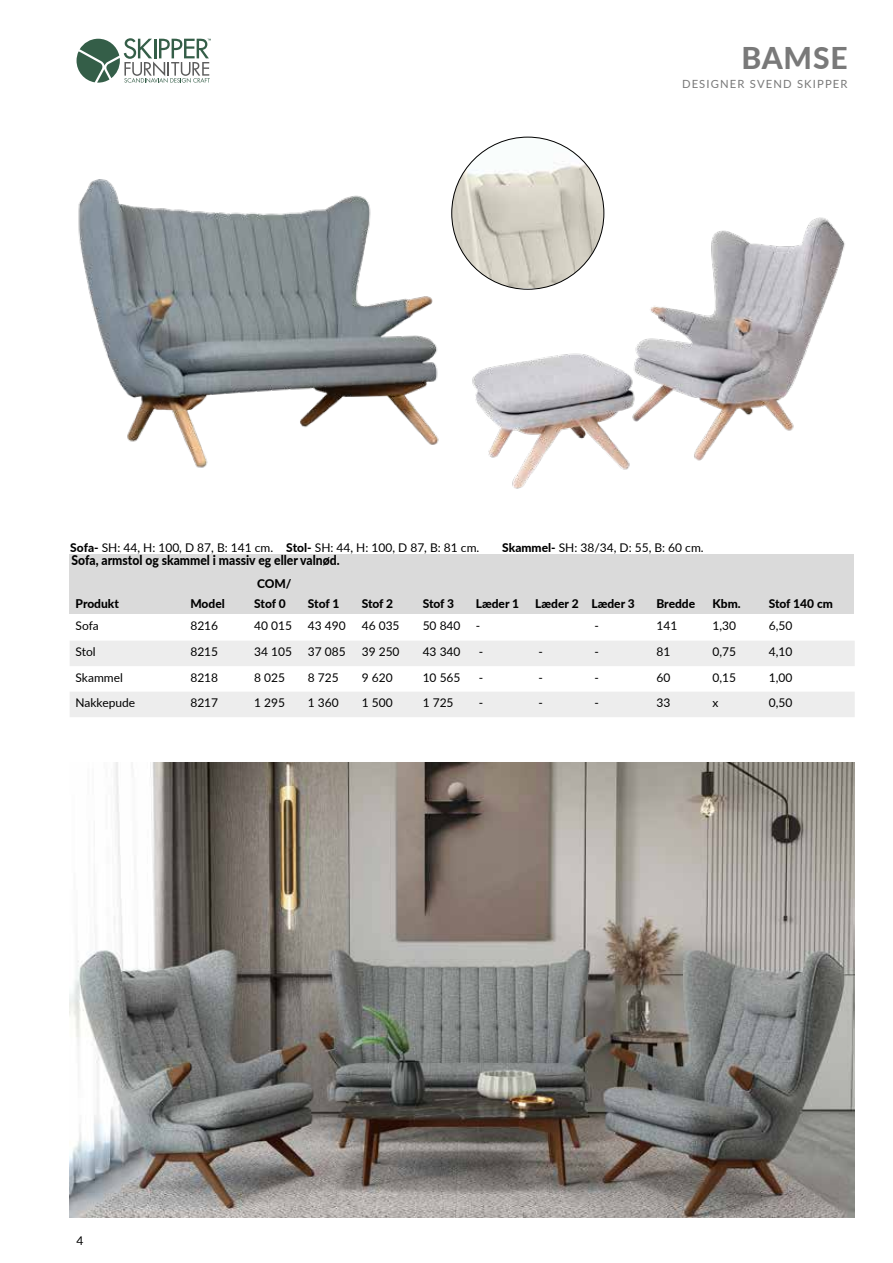
<style>
.page{position:relative;width:893px;height:1263px;background:#fff}
.page>*{position:absolute;margin:0;border:0;box-sizing:border-box;transform-origin:0 0}
.t1{font:800 30px "Lato";letter-spacing:.03em;color:#797979}
.t2{font:800 13.5px "Lato";color:#000;scale:.9 1}
.t3{font:12px "Lato";color:#000}
.t4{font:800 12px/19.5px "Lato";color:#000}
.t5{font:11.25px "Lato";letter-spacing:.1em;color:#797979}
.s1{font-weight:800}
</style>
<div class="page">
<svg style="left:77px;top:38px;width:134px;height:45px"></svg>
<img style="left:472px;top:206px;width:373px;height:283px">
<div style="left:70px;top:554px;width:784px;height:60px;background:#dadada"></div>
<img style="left:78px;top:179px;width:374px;height:289px">
<img style="left:452px;top:137px;width:152px;height:151px">
<svg style="left:70px;top:641px;width:785px;height:76px;fill:#ededed"></svg>
<img style="left:70px;top:763px;width:784px;height:454px">
<h1 class="t1" style="left:741px;top:36px;width:108px">BAMSE</h1>
<p class="t5" style="left:682px;top:76px;width:167px">DESIGNER SVEND SKIPPER</p>
<p class="t3" style="left:70px;top:539px;width:411px"><span class="s1">Sofa-</span> SH: 44, H: 100, D 87, B: 141 cm. <span class="s1">Stol-</span> SH: 44, H: 100, D 87, B: 81 cm.</p>
<p class="t3" style="left:502px;top:539px;width:203px"><span class="s1">Skammel-</span> SH: 38/34, D: 55, B: 60 cm.</p>
<p class="t2" style="left:72px;top:550px;width:299px">Sofa, armstol og skammel i massiv eg eller valnød.</p>
<p class="t4" style="left:76px;top:593px;width:45px">Produkt</p>
<p class="t4" style="left:190px;top:593px;width:36px">Model</p>
<p class="t4" style="left:254px;top:574px;width:39px">COM/<br>Stof 0</p>
<p class="t4" style="left:308px;top:593px;width:33px">Stof 1</p>
<p class="t4" style="left:362px;top:593px;width:33px">Stof 2</p>
<p class="t4" style="left:423px;top:593px;width:33px">Stof 3</p>
<p class="t4" style="left:476px;top:593px;width:45px">Læder 1</p>
<p class="t4" style="left:535px;top:593px;width:101px">Læder 2 Læder 3</p>
<p class="t4" style="left:656px;top:593px;width:40px">Bredde</p>
<p class="t4" style="left:713px;top:593px;width:30px">Kbm.</p>
<p class="t4" style="left:769px;top:593px;width:66px">Stof 140 cm</p>
<p class="t3" style="left:76px;top:616px;width:25px">Sofa</p>
<p class="t3" style="left:190px;top:616px;width:29px">8216</p>
<p class="t3" style="left:254px;top:616px;width:39px">40 015</p>
<p class="t3" style="left:308px;top:616px;width:39px">43 490</p>
<p class="t3" style="left:362px;top:616px;width:39px">46 035</p>
<p class="t3" style="left:423px;top:616px;width:39px">50 840</p>
<p class="t3" style="left:476px;top:616px;width:6px">-</p>
<p class="t3" style="left:594px;top:616px;width:6px">-</p>
<p class="t3" style="left:656px;top:616px;width:22px">141</p>
<p class="t3" style="left:713px;top:616px;width:25px">1,30</p>
<p class="t3" style="left:769px;top:616px;width:25px">6,50</p>
<p class="t3" style="left:76px;top:643px;width:22px">Stol</p>
<p class="t3" style="left:190px;top:643px;width:29px">8215</p>
<p class="t3" style="left:254px;top:643px;width:39px">34 105</p>
<p class="t3" style="left:308px;top:643px;width:39px">37 085</p>
<p class="t3" style="left:362px;top:643px;width:39px">39 250</p>
<p class="t3" style="left:423px;top:643px;width:39px">43 340</p>
<p class="t3" style="left:479px;top:643px;width:6px">-</p>
<p class="t3" style="left:538px;top:643px;width:6px">-</p>
<p class="t3" style="left:594px;top:643px;width:6px">-</p>
<p class="t3" style="left:656px;top:643px;width:15px">81</p>
<p class="t3" style="left:713px;top:643px;width:25px">0,75</p>
<p class="t3" style="left:769px;top:643px;width:25px">4,10</p>
<p class="t3" style="left:76px;top:669px;width:49px">Skammel</p>
<p class="t3" style="left:190px;top:669px;width:29px">8218</p>
<p class="t3" style="left:254px;top:669px;width:32px">8 025</p>
<p class="t3" style="left:308px;top:669px;width:32px">8 725</p>
<p class="t3" style="left:362px;top:669px;width:32px">9 620</p>
<p class="t3" style="left:423px;top:669px;width:39px">10 565</p>
<p class="t3" style="left:479px;top:669px;width:6px">-</p>
<p class="t3" style="left:538px;top:669px;width:6px">-</p>
<p class="t3" style="left:594px;top:669px;width:6px">-</p>
<p class="t3" style="left:656px;top:669px;width:15px">60</p>
<p class="t3" style="left:713px;top:669px;width:25px">0,15</p>
<p class="t3" style="left:769px;top:669px;width:25px">1,00</p>
<p class="t3" style="left:76px;top:694px;width:61px">Nakkepude</p>
<p class="t3" style="left:190px;top:694px;width:29px">8217</p>
<p class="t3" style="left:254px;top:694px;width:32px">1 295</p>
<p class="t3" style="left:308px;top:694px;width:32px">1 360</p>
<p class="t3" style="left:362px;top:694px;width:32px">1 500</p>
<p class="t3" style="left:423px;top:694px;width:32px">1 725</p>
<p class="t3" style="left:479px;top:694px;width:6px">-</p>
<p class="t3" style="left:538px;top:694px;width:6px">-</p>
<p class="t3" style="left:594px;top:694px;width:6px">-</p>
<p class="t3" style="left:656px;top:694px;width:15px">33</p>
<p class="t3" style="left:713px;top:694px;width:7px">x</p>
<p class="t3" style="left:769px;top:694px;width:25px">0,50</p>
<p class="t3" style="left:77px;top:1232px;width:8px">4</p>
</div>
